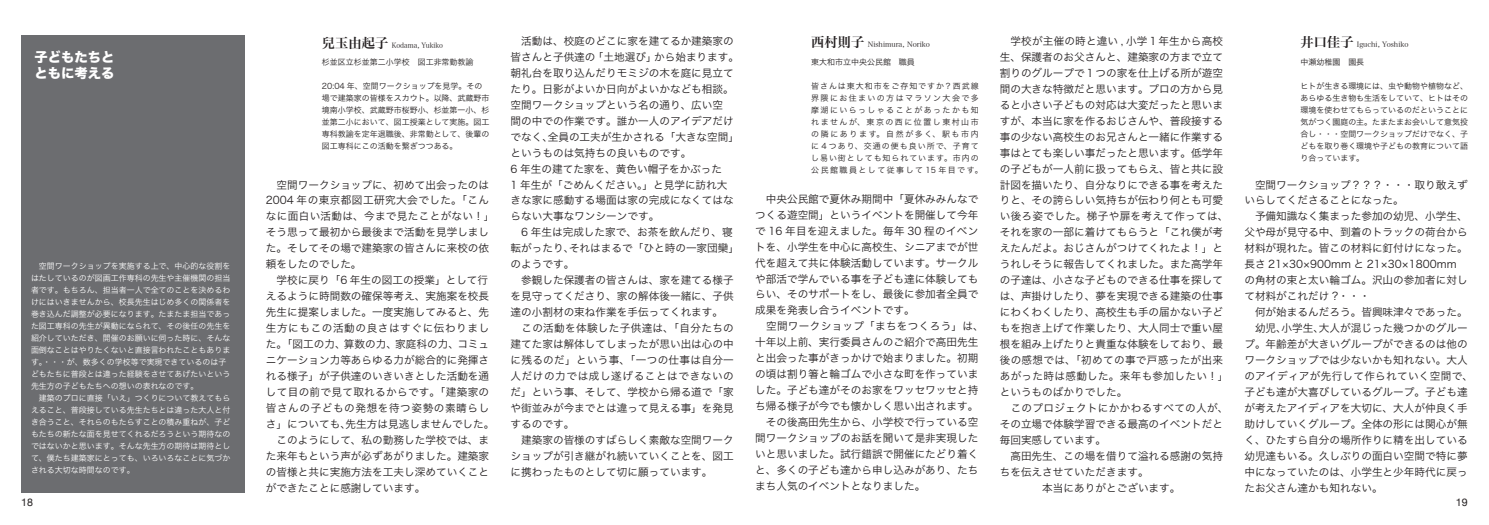
<style>
.page{position:relative;width:1489px;height:525px;background:#fff}
.page>*{position:absolute;margin:0;border:0;box-sizing:border-box;transform-origin:0 0}
.t1{font:13.25px/16px "Hira Kaku Std N W8";color:#fff}
.t2{font:10.62px/16px "Hira Kaku Pro N W3";color:#231f20}
.t3{font:10.62px "Helvetica Neue";color:#231f20}
.t4{font:8px/12px "Hira Kaku Pro N W3";color:#fff}
.t5{font:8px/12px "Hira Kaku Pro N W3";color:#231f20}
.t6{font:8px/12px "Hira Kaku Pro N W3";letter-spacing:.175em;color:#231f20}
.t7{font:7.12px "Hira Min Pro N W3";color:#231f20}
.t8{font:7.12px "Hira Min Pro N W3";color:#231f20;scale:.93 1}
.s1{font-family:"Hira Min Pro N W6";font-size:13.25px}
</style>
<div class="page">
<div style="left:21px;top:35px;width:223px;height:458px;background:#6c6d70"></div>
<p class="t1" style="left:35px;top:49px;width:81px">子どもたちとともに考える</p>
<p class="t4" style="left:31px;top:259px;width:201px">　空間ワークショップを実施する上で、中心的な役割をはたしているのが図画工作専科の先生や主催機関の担当者です。もちろん、担当者一人で全てのことを決めるわけにはいきませんから、校長先生はじめ多くの関係者を巻き込んだ調整が必要になります。たまたま担当であった図工専科の先生が異動になられて、その後任の先生を紹介していただき、開催のお願いに伺った時に、そんな面倒なことはやりたくないと直接言われたこともあります。・・・が、数多くの学校等で実現できているのは子どもたちに普段とは違った経験をさせてあげたいという先生方の子どもたちへの想いの表れなのです。<br>　建築のプロに直接「いえ」つくりについて教えてもらえること、普段接している先生たちとは違った大人と付き合うこと、それらのもたらすことの積み重ねが、子どもたちの新たな面を見せてくれるだろうという期待なのではないかと思います。そんな先生方の期待は期待として、僕たち建築家にとっても、いろいろなことに気づかされる大切な時間なのです。</p>
<p class="t8" style="left:322px;top:39px;width:131px"><span class="s1">兒玉由起子</span> Kodama, Yukiko</p>
<p class="t5" style="left:322px;top:55px;width:153px">杉並区立杉並第二小学校　図工非常勤教諭</p>
<p class="t5" style="left:322px;top:79px;width:169px">20:04 年、空間ワークショップを見学。その場で建築家の皆様をスカウト。以降、武蔵野市境南小学校、武蔵野市桜野小、杉並第一小、杉並第二小において、図工授業として実施。図工専科教諭を定年退職後、非常勤として、後輩の図工専科にこの活動を繋ぎつつある。</p>
<p class="t2" style="left:266px;top:176px;width:230px">　空間ワークショップに、初めて出会ったのは<br>2004 年の東京都図工研究大会でした。「こんなに面白い活動は、今まで見たことがない！」そう思って最初から最後まで活動を見学しました。そしてその場で建築家の皆さんに来校の依頼をしたのでした。<br>　学校に戻り「6 年生の図工の授業」として行えるように時間数の確保等考え、実施案を校長先生に提案しました。一度実施してみると、先生方にもこの活動の良さはすぐに伝わりました。「図工の力、算数の力、家庭科の力、コミュニケーション力等あらゆる力が総合的に発揮される様子」が子供達のいきいきとした活動を通して目の前で見て取れるからです。「建築家の皆さんの子どもの発想を待つ姿勢の素晴らしさ」についても、先生方は見逃しませんでした。　このようにして、私の勤務した学校では、また来年もという声が必ずあがりました。建築家の皆様と共に実施方法を工夫し深めていくことができたことに感謝しています。</p>
<p class="t2" style="left:510px;top:32px;width:230px">　活動は、校庭のどこに家を建てるか建築家の皆さんと子供達の「土地選び」から始まります。朝礼台を取り込んだりモミジの木を庭に見立てたり。日影がよいか日向がよいかなども相談。空間ワークショップという名の通り、広い空<br>間の中での作業です。誰か一人のアイデアだけでなく、全員の工夫が生かされる「大きな空間」というものは気持ちの良いものです。<br>6 年生の建てた家を、黄色い帽子をかぶった<br>1 年生が「ごめんください。」と見学に訪れ大きな家に感動する場面は家の完成になくてはならない大事なワンシーンです。<br>　6 年生は完成した家で、お茶を飲んだり、寝転がったり、それはまるで「ひと時の一家団欒」のようです。<br>　参観した保護者の皆さんは、家を建てる様子を見守ってくださり、家の解体後一緒に、子供達の小割材の束ね作業を手伝ってくれます。<br>　この活動を体験した子供達は、「自分たちの建てた家は解体してしまったが思い出は心の中に残るのだ」という事、「一つの仕事は自分一人だけの力では成し遂げることはできないのだ」という事、そして、学校から帰る道で「家や街並みが今までとは違って見える事」を発見するのです。<br>　建築家の皆様のすばらしく素敵な空間ワークショップが引き継がれ続いていくことを、図工に携わったものとして切に願っています。</p>
<p class="t2" style="left:999px;top:32px;width:230px">　学校が主催の時と違い , 小学１年生から高校生、保護者のお父さんと、建築家の方まで立て割りのグループで１つの家を仕上げる所が遊空間の大きな特徴だと思います。プロの方から見ると小さい子どもの対応は大変だったと思いますが、本当に家を作るおじさんや、普段接する事の少ない高校生のお兄さんと一緒に作業する事はとても楽しい事だったと思います。低学年の子どもが一人前に扱ってもらえ、皆と共に設計図を描いたり、自分なりにできる事を考えたりと、その誇らしい気持ちが伝わり何とも可愛い後ろ姿でした。梯子や扉を考えて作っては、それを家の一部に着けてもらうと「これ僕が考えたんだよ。おじさんがつけてくれたよ！」とうれしそうに報告してくれました。また高学年の子達は、小さな子どものできる仕事を探しては、声掛けしたり、夢を実現できる建築の仕事にわくわくしたり、高校生も手の届かない子どもを抱き上げて作業したり、大人同士で重い屋根を組み上げたりと貴重な体験をしており、最後の感想では、「初めての事で戸惑ったが出来あがった時は感動した。来年も参加したい！」というものばかりでした。<br>　このプロジェクトにかかわるすべての人が、その立場で体験学習できる最高のイベントだと毎回実感しています。<br>　高田先生、この場を借りて溢れる感謝の気持ちを伝えさせていただきます。<br>　　　　本当にありがとございます。</p>
<p class="t7" style="left:811px;top:39px;width:120px"><span class="s1">西村則子</span> Nishimura, Noriko</p>
<p class="t7" style="left:1300px;top:39px;width:109px"><span class="s1">井口佳子</span> Iguchi, Yoshiko</p>
<p class="t5" style="left:811px;top:55px;width:105px">東大和市立中央公民館　職員</p>
<p class="t6" style="left:811px;top:79px;width:173px">皆さんは東大和市をご存知ですか？西武線界隈にお住まいの方はマラソン大会で多摩湖にいらっしゃることがあったかも知れませんが、東京の西に位置し東村山市の隣にあります。自然が多く、駅も市内に 4 つあり、交通の便も良い所で、子育てし易い街としても知られています。市内の公民館職員として従事して 15 年目です。</p>
<p class="t5" style="left:1300px;top:55px;width:65px">中瀬幼稚園　園長</p>
<p class="t5" style="left:1300px;top:79px;width:169px;text-align:justify">ヒトが生きる環境には、虫や動物や植物など、あらゆる生き物も生活をしていて、ヒトはその環境を使わせてもらっているのだということに気がつく園庭の主。たまたまお会いして意気投合し・・・空間ワークショップだけでなく、子どもを取り巻く環境や子どもの教育について語り合っています。</p>
<p class="t2" style="left:1244px;top:176px;width:230px">　空間ワークショップ？？？・・・取り敢えずいらしてくださることになった。<br>　予備知識なく集まった参加の幼児、小学生、父や母が見守る中、到着のトラックの荷台から材料が現れた。皆この材料に釘付けになった。長さ 21×30×900mm と 21×30×1800mm<br>の角材の束と太い輪ゴム。沢山の参加者に対して材料がこれだけ ?・・・<br>　何が始まるんだろう。皆興味津々であった。　幼児、小学生、大人が混じった幾つかのグループ。年齢差が大きいグループができるのは他のワークショップでは少ないかも知れない。大人のアイディアが先行して作られていく空間で、子ども達が大喜びしているグループ。子ども達が考えたアイディアを大切に、大人が仲良く手助けしていくグループ。全体の形には関心が無く、ひたすら自分の場所作りに精を出している幼児達もいる。久しぶりの面白い空間で特に夢中になっていたのは、小学生と少年時代に戻ったお父さん達かも知れない。</p>
<p class="t2" style="left:755px;top:190px;width:230px">　中央公民館で夏休み期間中「夏休みみんなでつくる遊空間」というイベントを開催して今年で 16 年目を迎えました。毎年 30 程のイベントを、小学生を中心に高校生、シニアまでが世代を超えて共に体験活動しています。サークルや部活で学んでいる事を子ども達に体験してもらい、そのサポートをし、最後に参加者全員で成果を発表し合うイベントです。<br>　空間ワークショップ「まちをつくろう」は、十年以上前、実行委員さんのご紹介で高田先生と出会った事がきっかけで始まりました。初期の頃は割り箸と輪ゴムで小さな町を作っていました。子ども達がそのお家をワッセワッセと持ち帰る様子が今でも懐かしく思い出されます。　その後高田先生から、小学校で行っている空間ワークショップのお話を聞いて是非実現したいと思いました。試行錯誤で開催にたどり着くと、多くの子ども達から申し込みがあり、たちまち人気のイベントとなりました。</p>
<p class="t3" style="left:21px;top:494px;width:13px">18</p>
<p class="t3" style="left:1455px;top:494px;width:13px">19</p>
</div>
